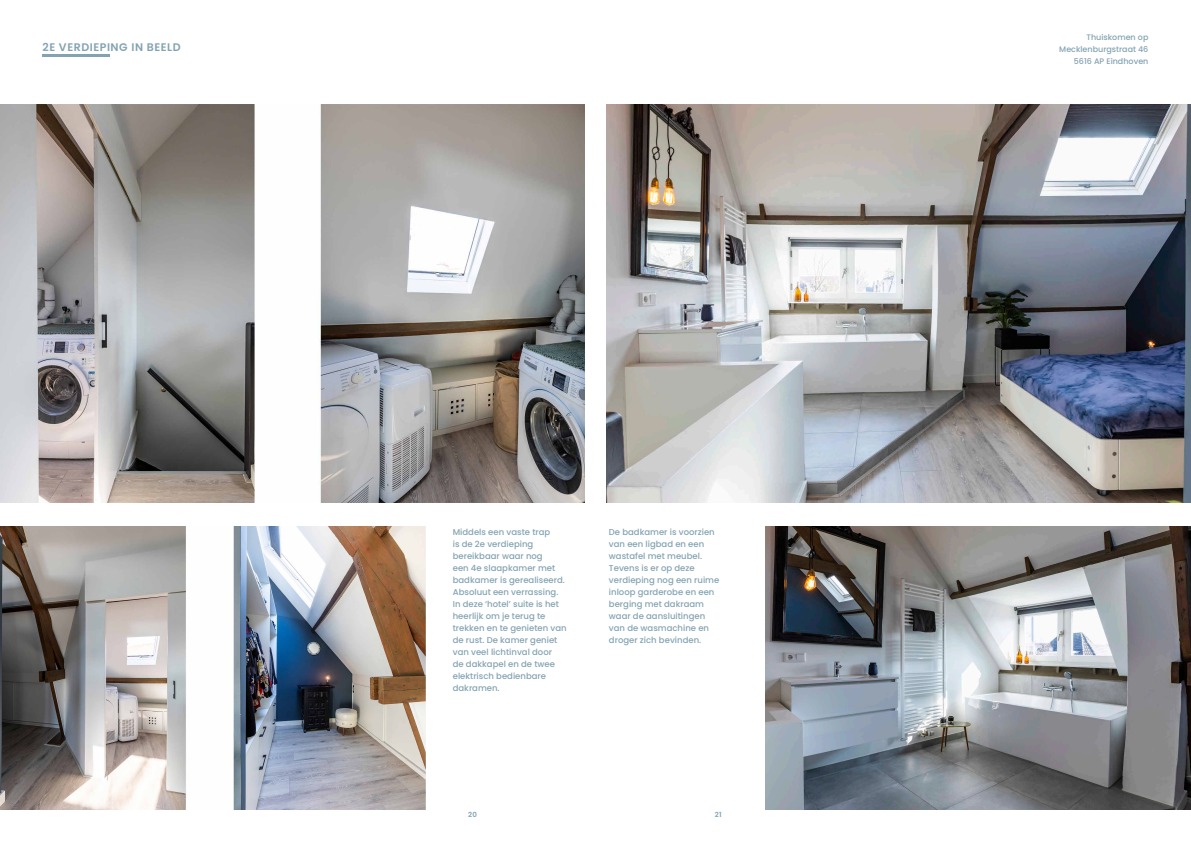
<style>
.page{position:relative;width:1191px;height:842px;background:#fff}
.page>*{position:absolute;margin:0;border:0;box-sizing:border-box;transform-origin:0 0}
.t1{font:600 11px "Poppins";letter-spacing:.05em;color:#83a3b2}
.t2{font:500 8.5px/12px "Poppins";color:#83a3b2}
.t3{font:500 8px "Poppins";color:#83a3b2}
.t4{font:600 7px "Poppins";color:#83a3b2}
</style>
<div class="page">
<img style="left:607px;top:105px;width:584px;height:398px">
<img style="left:765px;top:526px;width:426px;height:283px">
<img style="left:0;top:105px;width:584px;height:398px">
<hr style="left:43px;top:55px;width:67px;height:2px;background:#83a3b2">
<img style="left:0;top:526px;width:426px;height:283px">
<p class="t1" style="left:43px;top:40px;width:140px">2E VERDIEPING IN BEELD</p>
<p class="t2" style="left:453px;top:526px;width:115px">Middels een vaste trap<br>is de 2e verdieping bereikbaar waar nog<br>een 4e slaapkamer met badkamer is gerealiseerd.<br>Absoluut een verrassing.<br>In deze ‘hotel’ suite is het heerlijk om je terug te trekken en te genieten van de rust. De kamer geniet van veel lichtinval door<br>de dakkapel en de twee elektrisch bedienbare dakramen.</p>
<p class="t2" style="left:609px;top:526px;width:112px">De badkamer is voorzien van een ligbad en een wastafel met meubel.<br>Tevens is er op deze verdieping nog een ruime inloop garderobe en een berging met dakraam waar de aansluitingen van de wasmachine en droger zich bevinden.</p>
<p class="t4" style="left:468px;top:810px;width:10px">20</p>
<p class="t4" style="left:715px;top:810px;width:8px">21</p>
<p class="t3" style="left:1086px;top:32px;width:63px">Thuiskomen op</p>
<p class="t3" style="left:1059px;top:44px;width:91px">Mecklenburgstraat 46</p>
<p class="t3" style="left:1073px;top:56px;width:76px">5616 AP Eindhoven</p>
</div>
